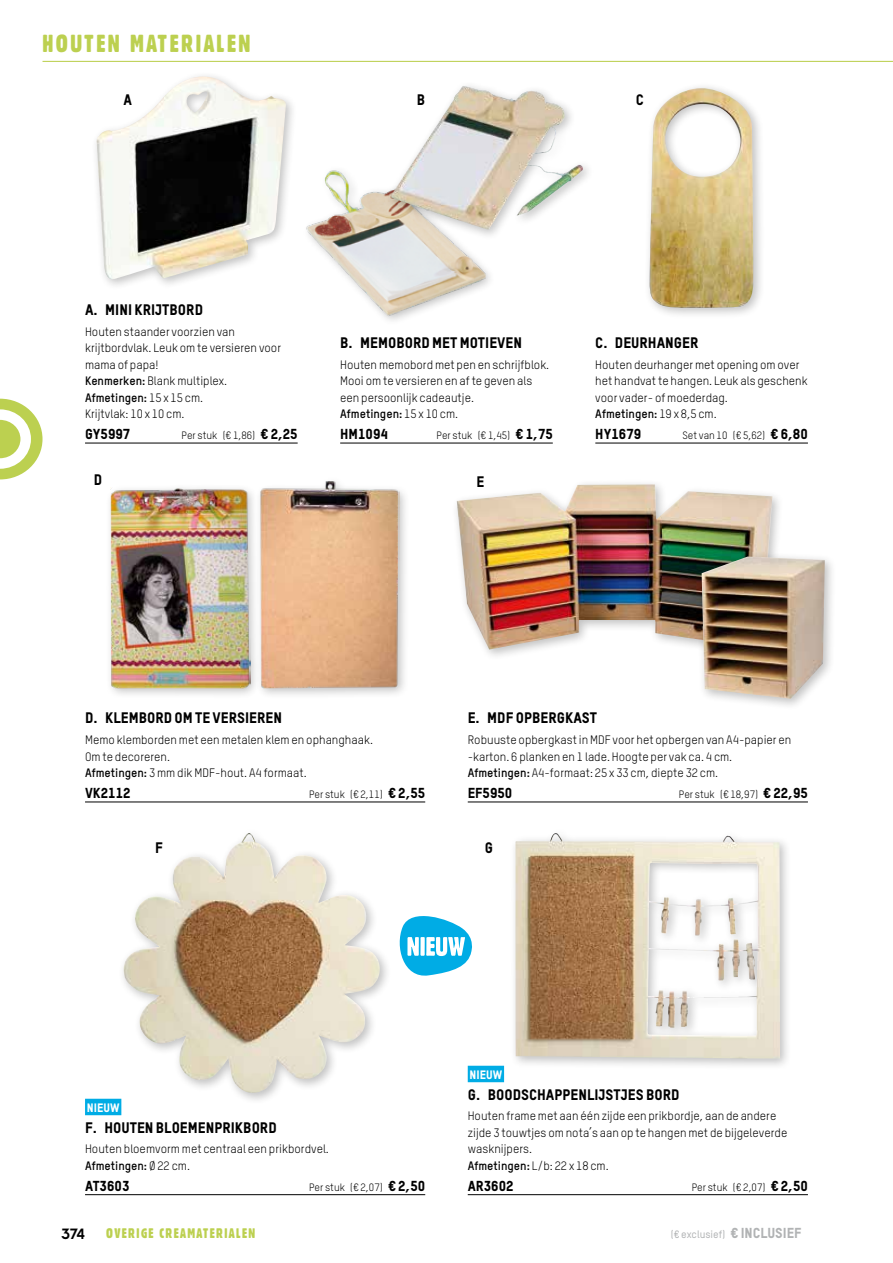
<style>
.page{position:relative;width:893px;height:1263px;background:#fff}
.page>*{position:absolute;margin:0;border:0;box-sizing:border-box;transform-origin:0 0}
.t1{font:24px "Gothic 821 Condensed BT";letter-spacing:.1em;color:#bcd050}
.t2{font:15px "TSTAR Headline";color:#000}
.t3{font:15px "Chalet Tokyo";color:#000}
.t4{font:14.25px "TSTAR Headline";color:#000}
.t5{font:13.5px "Gothic 821 Condensed BT";letter-spacing:.1em;color:#bcd050}
.t6{font:12px/16.5px "TSTAR";color:#000}
.t7{font:12px "TSTAR Headline";color:#fff}
.t8{font:10.5px "TSTAR";color:#000}
.t9{font:500 10.5px "TSTAR";color:#b1b3b4}
.s1{font-weight:700}
.s2{font-family:"TSTAR Headline";font-size:14.25px}
.s3{font-family:"TSTAR Headline";font-weight:400;font-size:14.25px}
</style>
<div class="page">
<svg style="left:0;top:399px;width:43px;height:80px"></svg>
<hr style="left:43px;top:61px;width:850px;height:1px;background:#bcd050">
<svg style="left:400px;top:916px;width:72px;height:60px"></svg>
<div style="left:105px;top:482px;width:156px;height:218px;background:#000;opacity:.25"></div>
<img style="left:110px;top:487px;width:141px;height:202px">
<div style="left:451px;top:478px;width:333px;height:183px;background:#000;opacity:.25"></div>
<img style="left:457px;top:484px;width:315px;height:165px">
<div style="left:91px;top:71px;width:207px;height:220px;background:#000;opacity:.25"></div>
<img style="left:140px;top:77px;width:62px;height:42px">
<div style="left:254px;top:476px;width:156px;height:224px;background:#000;opacity:.25"></div>
<img style="left:259px;top:479px;width:141px;height:210px">
<div style="left:509px;top:828px;width:283px;height:243px;background:#000;opacity:.25"></div>
<img style="left:515px;top:833px;width:265px;height:225px">
<img style="left:306px;top:170px;width:184px;height:151px">
<div style="left:696px;top:551px;width:141px;height:159px;background:#000;opacity:.25"></div>
<img style="left:702px;top:556px;width:123px;height:143px">
<div style="left:643px;top:82px;width:122px;height:238px;background:#000;opacity:.25"></div>
<img style="left:649px;top:88px;width:104px;height:220px">
<img style="left:124px;top:833px;width:256px;height:260px">
<div style="left:386px;top:80px;width:209px;height:161px;background:#000;opacity:.25"></div>
<img style="left:391px;top:87px;width:192px;height:143px">
<hr style="left:85px;top:443px;width:213px;height:1px;background:#000">
<hr style="left:85px;top:802px;width:340px;height:1px;background:#000">
<div style="left:468px;top:1066px;width:36px;height:16px;background:#00ace5"></div>
<hr style="left:468px;top:1194px;width:340px;height:1px;background:#000">
<hr style="left:340px;top:443px;width:213px;height:1px;background:#000">
<hr style="left:468px;top:802px;width:340px;height:1px;background:#000">
<hr style="left:595px;top:443px;width:213px;height:1px;background:#000">
<div style="left:85px;top:1099px;width:36px;height:16px;background:#00ace5"></div>
<hr style="left:85px;top:1194px;width:340px;height:1px;background:#000">
<h1 class="t1" style="left:43px;top:29px;width:210px">HOUTEN MATERIALEN</h1>
<p class="t2" style="left:124px;top:90px;width:10px">A</p>
<p class="t2" style="left:417px;top:90px;width:10px">B</p>
<p class="t2" style="left:636px;top:90px;width:10px">C</p>
<p class="t2" style="left:85px;top:300px;width:120px">A. MINI KRIJTBORD</p>
<p class="t6" style="left:85px;top:323px;width:198px">Houten staander voorzien van krijtbordvlak. Leuk om te versieren voor mama of papa!<br><span class="s1">Kenmerken:</span> Blank multiplex.<br><span class="s1">Afmetingen:</span> 15 x 15 cm.<br>Krijtvlak: 10 x 10 cm.</p>
<p class="t4" style="left:85px;top:425px;width:47px">GY5997</p>
<p class="t8" style="left:182px;top:429px;width:118px">Per stuk (€ 1,86) <span class="s2">€ 2,25</span></p>
<p class="t2" style="left:340px;top:333px;width:183px">B. MEMOBORD MET MOTIEVEN</p>
<p class="t6" style="left:340px;top:356px;width:211px">Houten memobord met pen en schrijfblok.<br>Mooi om te versieren en af te geven als een persoonlijk cadeautje.<br><span class="s1">Afmetingen:</span> 15 x 10 cm.</p>
<p class="t4" style="left:340px;top:425px;width:49px">HM1094</p>
<p class="t8" style="left:436px;top:429px;width:118px">Per stuk (€ 1,45) <span class="s2">€ 1,75</span></p>
<p class="t2" style="left:595px;top:333px;width:105px">C. DEURHANGER</p>
<p class="t6" style="left:595px;top:356px;width:214px">Houten deurhanger met opening om over het handvat te hangen. Leuk als geschenk voor vader- of moederdag.<br><span class="s1">Afmetingen:</span> 19 x 8,5 cm.</p>
<p class="t4" style="left:595px;top:425px;width:47px">HY1679</p>
<p class="t8" style="left:682px;top:429px;width:127px">Set van 10 (€ 5,62) <span class="s2">€ 6,80</span></p>
<p class="t2" style="left:94px;top:471px;width:10px">D</p>
<p class="t2" style="left:476px;top:472px;width:9px">E</p>
<p class="t2" style="left:85px;top:709px;width:198px">D. KLEMBORD OM TE VERSIEREN</p>
<p class="t6" style="left:85px;top:731px;width:289px">Memo klemborden met een metalen klem en ophanghaak.<br>Om te decoreren.<br><span class="s1">Afmetingen:</span> 3 mm dik MDF-hout. A4 formaat.</p>
<p class="t4" style="left:85px;top:784px;width:47px">VK2112</p>
<p class="t8" style="left:309px;top:788px;width:118px">Per stuk (€ 2,11) <span class="s2">€ 2,55</span></p>
<p class="t2" style="left:155px;top:838px;width:9px">F</p>
<p class="t2" style="left:468px;top:709px;width:131px">E. MDF OPBERGKAST</p>
<p class="t6" style="left:468px;top:731px;width:325px">Robuuste opbergkast in MDF voor het opbergen van A4-papier en -karton. 6 planken en 1 lade. Hoogte per vak ca. 4 cm.<br><span class="s1">Afmetingen:</span> A4-formaat: 25 x 33 cm, diepte 32 cm.</p>
<p class="t4" style="left:468px;top:784px;width:46px">EF5950</p>
<p class="t8" style="left:679px;top:788px;width:131px">Per stuk (€ 18,97) <span class="s2">€ 22,95</span></p>
<p class="t2" style="left:485px;top:838px;width:10px">G</p>
<p class="t7" style="left:87px;top:1100px;width:34px">NIEUW</p>
<p class="t2" style="left:85px;top:1118px;width:193px">F. HOUTEN BLOEMENPRIKBORD</p>
<p class="t6" style="left:85px;top:1141px;width:245px">Houten bloemvorm met centraal een prikbordvel.<br><span class="s1">Afmetingen:</span> Ø 22 cm.</p>
<p class="t4" style="left:85px;top:1177px;width:46px">AT3603</p>
<p class="t8" style="left:309px;top:1180px;width:118px">Per stuk (€ 2,07) <span class="s2">€ 2,50</span></p>
<p class="t7" style="left:470px;top:1067px;width:34px">NIEUW</p>
<p class="t2" style="left:468px;top:1085px;width:213px">G. BOODSCHAPPENLIJSTJES BORD</p>
<p class="t6" style="left:468px;top:1108px;width:321px">Houten frame met aan één zijde een prikbordje, aan de andere zijde 3 touwtjes om nota’s aan op te hangen met de bijgeleverde wasknijpers.<br><span class="s1">Afmetingen:</span> L/b: 22 x 18 cm.</p>
<p class="t4" style="left:468px;top:1177px;width:47px">AR3602</p>
<p class="t8" style="left:692px;top:1180px;width:118px">Per stuk (€ 2,07) <span class="s2">€ 2,50</span></p>
<p class="t3" style="left:61px;top:1224px;width:25px">374</p>
<p class="t5" style="left:106px;top:1225px;width:150px">OVERIGE CREAMATERIALEN</p>
<p class="t9" style="left:671px;top:1228px;width:132px">(€ exclusief) <span class="s3">€ INCLUSIEF</span></p>
</div>
